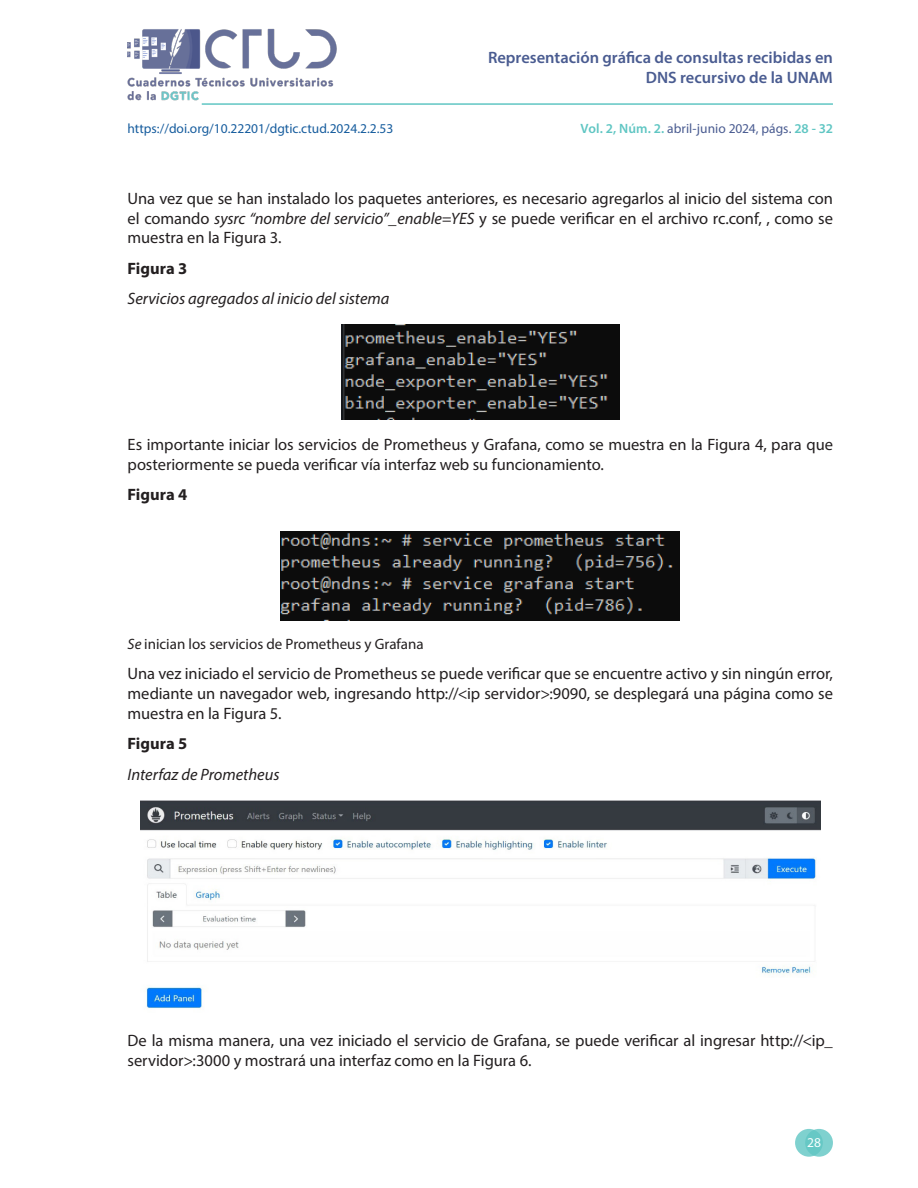
<style>
.page{position:relative;width:918px;height:1188px;background:#fff}
.page>*{position:absolute;margin:0;border:0;box-sizing:border-box;transform-origin:0 0}
.t1{font:16.5px/19.8px "Myriad Pro";letter-spacing:-.005em;color:#231f20;text-align:justify}
.t2{font:600 16.5px/19.8px "Myriad Pro";color:#4a5c91;text-align:right}
.Pie_Figuras_y_Tablas{font:italic 16.5px "Myriad Pro";color:#231f20}
.t3{font:700 16.5px "Myriad Pro";color:#231f20}
.Nota_Fig_y_Tablas{font:15px "Myriad Pro";color:#231f20}
.t4{font:13.5px "Myriad Pro";color:#175d9e}
.t5{font:13.5px "Myriad Pro";color:#4a5c91}
.t6{font:13.5px "Myriad Pro";color:#f9ffff}
.s1{font-weight:600;color:#60c6c3}
.s2{font-style:italic}
</style>
<div class="page">
<div style="left:795px;top:1129px;width:28px;height:28px;background:#7fd1cf;border-radius:50%"></div>
<svg style="left:805px;top:1129px;width:28px;height:28px"></svg>
<hr style="left:202px;top:103px;width:631px;height:2px;background:#60c6c3">
<img style="left:128px;top:28px;width:211px;height:76px">
<img style="left:341px;top:325px;width:278px;height:94px">
<img style="left:281px;top:531px;width:399px;height:89px">
<img style="left:140px;top:800px;width:680px;height:209px">
<p class="t4" style="left:128px;top:121px;width:267px">https://doi.org/10.22201/dgtic.ctud.2024.2.2.53</p>
<p class="t2" style="left:488px;top:47px;width:346px">Representación gráfica de consultas recibidas en<br>DNS recursivo de la UNAM</p>
<p class="t5" style="left:581px;top:121px;width:254px"><span class="s1">Vol. 2, Núm. 2.</span> abril-junio 2024, págs. <span class="s1">28 - 32</span></p>
<p class="t1" style="left:128px;top:188px;width:707px">Una vez que se han instalado los paquetes anteriores, es necesario agregarlos al inicio del sistema con el comando <span class="s2">sysrc “nombre del servicio”_enable=YES</span> y se puede verificar en el archivo rc.conf, , como se muestra en la Figura 3.</p>
<p class="t3" style="left:128px;top:257px;width:61px">Figura 3</p>
<p class="Pie_Figuras_y_Tablas" style="left:128px;top:288px;width:263px">Servicios agregados al inicio del sistema</p>
<p class="t1" style="left:128px;top:434px;width:707px">Es importante iniciar los servicios de Prometheus y Grafana, como se muestra en la Figura 4, para que posteriormente se pueda verificar vía interfaz web su funcionamiento.</p>
<p class="t3" style="left:128px;top:484px;width:61px">Figura 4</p>
<p class="Nota_Fig_y_Tablas" style="left:128px;top:634px;width:298px"><span class="s2">Se</span> inician los servicios de Prometheus y Grafana</p>
<p class="t1" style="left:128px;top:663px;width:707px">Una vez iniciado el servicio de Prometheus se puede verificar que se encuentre activo y sin ningún error, mediante un navegador web, ingresando http://&lt;ip servidor&gt;:9090, se desplegará una página como se muestra en la Figura 5.</p>
<p class="t3" style="left:128px;top:733px;width:61px">Figura 5</p>
<p class="Pie_Figuras_y_Tablas" style="left:128px;top:764px;width:154px">Interfaz de Prometheus</p>
<p class="t1" style="left:128px;top:1030px;width:707px">De la misma manera, una vez iniciado el servicio de Grafana, se puede verificar al ingresar http://&lt;ip_ servidor&gt;:3000 y mostrará una interfaz como en la Figura 6.</p>
<p class="t6" style="left:807px;top:1134px;width:15px">28</p>
</div>
